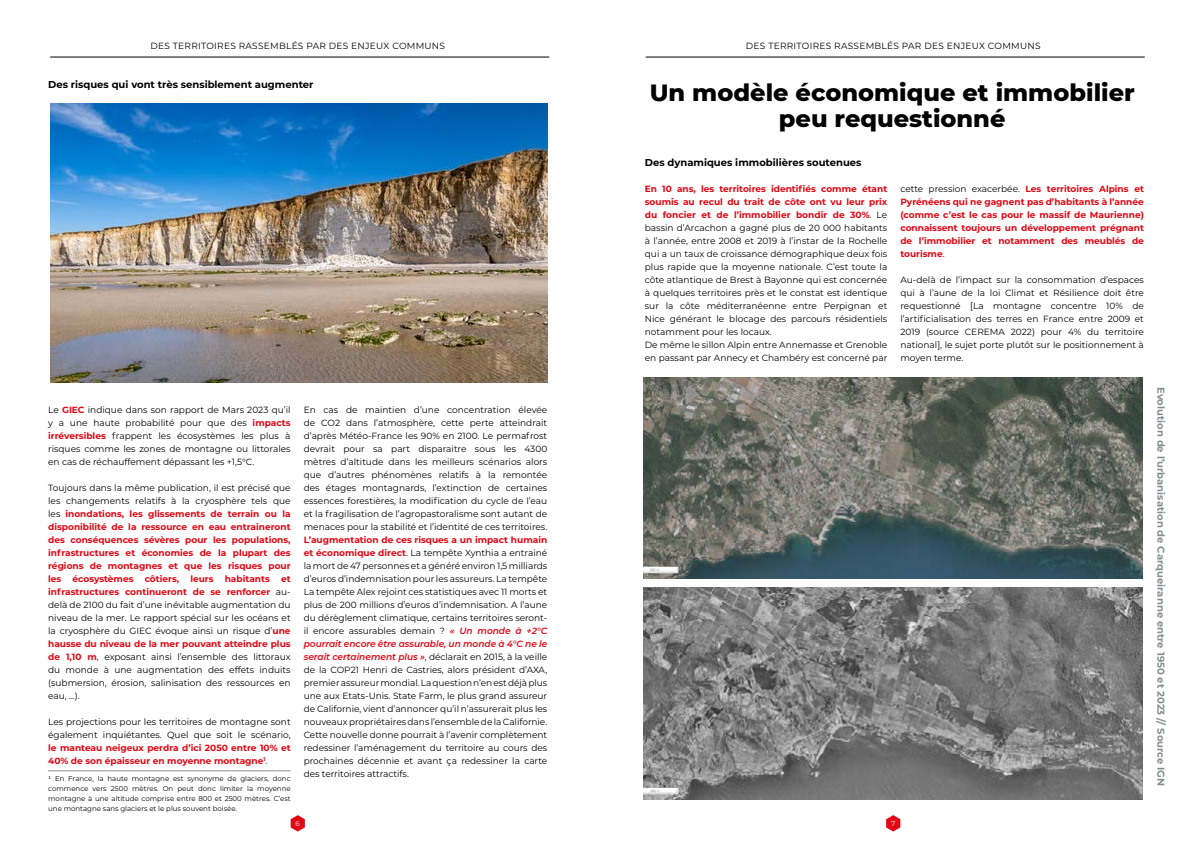
<style>
.page{position:relative;width:1191px;height:842px;background:#fff}
.page>*{position:absolute;margin:0;border:0;box-sizing:border-box;transform-origin:0 0}
.t1{font:800 24px/26px "Montserrat";color:#000;text-align:center}
.t2{font:700 10px "Montserrat";color:#000}
.t3{font:700 10px "Montserrat";color:#878e91}
.t4{font:9px/13px "Montserrat";color:#000;text-align:justify}
.t5{font:700 9px/13px "Montserrat";color:#e30613}
.t6{font:9px "Montserrat";letter-spacing:.03em;color:#000}
.t7{font:7px/10px "Montserrat";color:#000;text-align:justify}
.t8{font:7px "Montserrat";color:#fff}
.s1{font-weight:700;color:#e30613}
.s2{font-weight:400;color:#000}
.s3{font-weight:600;font-style:italic;color:#e30613}
</style>
<div class="page">
<svg style="left:886px;top:815px;width:14px;height:16px"></svg>
<svg style="left:291px;top:815px;width:14px;height:16px"></svg>
<hr style="left:48px;top:771px;width:243px;height:1px;background:#878e91">
<hr style="left:50px;top:57px;width:499px;height:1px;background:#000">
<img style="left:643px;top:587px;width:499px;height:212px">
<img style="left:643px;top:378px;width:499px;height:200px">
<hr style="left:645px;top:57px;width:499px;height:1px;background:#000">
<img style="left:50px;top:103px;width:497px;height:280px">
<p class="t6" style="left:150px;top:40px;width:296px">DES TERRITOIRES RASSEMBLÉS PAR DES ENJEUX COMMUNS</p>
<p class="t2" style="left:48px;top:77px;width:267px">Des risques qui vont très sensiblement augmenter</p>
<p class="t4" style="left:48px;top:403px;width:244px">Le <span class="s1">GIEC</span> indique dans son rapport de Mars 2023 qu’il y a une haute probabilité pour que des <span class="s1">impacts irréversibles</span> frappent les écosystèmes les plus à risques comme les zones de montagne ou littorales en cas de réchauffement dépassant les +1,5°C.</p>
<p class="t4" style="left:48px;top:481px;width:244px">Toujours dans la même publication, il est précisé que les changements relatifs à la cryosphère tels que les <span class="s1">inondations, les glissements de terrain ou la disponibilité de la ressource en eau entraineront des conséquences sévères pour les populations, infrastructures et économies de la plupart des régions de montagnes et que les risques pour les écosystèmes côtiers, leurs habitants et infrastructures continueront de se renforcer</span> au&shy;delà de 2100 du fait d’une inévitable augmentation du niveau de la mer. Le rapport spécial sur les océans et la cryosphère du GIEC évoque ainsi un risque d’<span class="s1">une hausse du niveau de la mer pouvant atteindre plus de 1,10 m</span>, exposant ainsi l’ensemble des littoraux du monde à une augmentation des effets induits (submersion, érosion, salinisation des ressources en eau, ...).</p>
<p class="t4" style="left:48px;top:715px;width:244px">Les projections pour les territoires de montagne sont également inquiétantes. Quel que soit le scénario,</p>
<p class="t5" style="left:48px;top:741px;width:244px">le manteau neigeux perdra d’ici 2050 entre 10% et<br>40% de son épaisseur en moyenne montagne<sup>1</sup><span class="s2">.</span></p>
<p class="t7" style="left:48px;top:773px;width:244px">1 En France, la haute montagne est synonyme de glaciers, donc commence vers 2500 mètres. On peut donc limiter la moyenne montagne à une altitude comprise entre 800 et 2500 mètres. C’est une montagne sans glaciers et le plus souvent boisée.</p>
<p class="t4" style="left:304px;top:403px;width:245px">En cas de maintien d’une concentration élevée de CO2 dans l’atmosphère, cette perte atteindrait d’après Météo-France les 90% en 2100. Le permafrost devrait pour sa part disparaitre sous les 4300 mètres d’altitude dans les meilleurs scénarios alors que d’autres phénomènes relatifs à la remontée des étages montagnards, l’extinction de certaines essences forestières, la modification du cycle de l’eau et la fragilisation de l’agropastoralisme sont autant de menaces pour la stabilité et l’identité de ces territoires.</p>
<p class="t4" style="left:304px;top:533px;width:245px"><span class="s1">L’augmentation de ces risques a un impact humain et économique direct</span>. La tempête Xynthia a entrainé la mort de 47 personnes et a généré environ 1,5 milliards d’euros d’indemnisation pour les assureurs. La tempête La tempête Alex rejoint ces statistiques avec 11 morts et plus de 200 millions d’euros d’indemnisation. A l’aune du dérèglement climatique, certains territoires seront&shy;il encore assurables demain ? <span class="s3">« Un monde à +2°C pourrait encore être assurable, un monde à 4°C ne le serait certainement plus »</span>, déclarait en 2015, à la veille de la COP21 Henri de Castries, alors président d’AXA, premier assureur mondial. La question n’en est déjà plus une aux Etats-Unis. State Farm, le plus grand assureur de Californie, vient d’annoncer qu’il n’assurerait plus les nouveaux propriétaires dans l’ensemble de la Californie.<br>Cette nouvelle donne pourrait à l’avenir complètement redessiner l’aménagement du territoire au cours des prochaines décennie et avant ça redessiner la carte des territoires attractifs.</p>
<p class="t6" style="left:746px;top:40px;width:296px">DES TERRITOIRES RASSEMBLÉS PAR DES ENJEUX COMMUNS</p>
<h1 class="t1" style="left:649px;top:78px;width:486px">Un modèle économique et immobilier peu requestionné</h1>
<p class="t2" style="left:645px;top:155px;width:218px">Des dynamiques immobilières soutenues</p>
<p class="t4" style="left:645px;top:182px;width:244px;text-align:left"><span class="s1">En 10 ans, les territoires identifiés comme étant soumis au recul du trait de côte ont vu leur prix du foncier et de l’immobilier bondir de 30%</span>. Le bassin d’Arcachon a gagné plus de 20 000 habitants à l’année, entre 2008 et 2019 à l’instar de la Rochelle qui a un taux de croissance démographique deux fois plus rapide que la moyenne nationale. C’est toute la côte atlantique de Brest à Bayonne qui est concernée à quelques territoires près et le constat est identique sur la côte méditerranéenne entre Perpignan et Nice générant le blocage des parcours résidentiels notamment pour les locaux.<br>De même le sillon Alpin entre Annemasse et Grenoble en passant par Annecy et Chambéry est concerné par</p>
<p class="t5" style="left:900px;top:182px;width:245px;text-align:justify"><span class="s2">cette pression exacerbée.</span> Les territoires Alpins et Pyrénéens qui ne gagnent pas d’habitants à l’année (comme c’est le cas pour le massif de Maurienne) connaissent toujours un développement prégnant de l’immobilier et notamment des meublés de tourisme<span class="s2">.</span></p>
<p class="t4" style="left:900px;top:273px;width:245px">Au-delà de l’impact sur la consommation d’espaces qui à l’aune de la loi Climat et Résilience doit être requestionné [La montagne concentre 10% de l’artificialisation des terres en France entre 2009 et 2019 (source CEREMA 2022) pour 4% du territoire national], le sujet porte plutôt sur le positionnement à moyen terme.</p>
<p class="t8" style="left:296px;top:819px;width:6px">6</p>
<p class="t8" style="left:891px;top:819px;width:6px">7</p>
<p class="t3" style="left:1168px;top:387px;width:401px;rotate:90deg">Evolution de l’urbanisation de Carqueiranne entre 1950 et 2023 // Source IGN</p>
</div>
